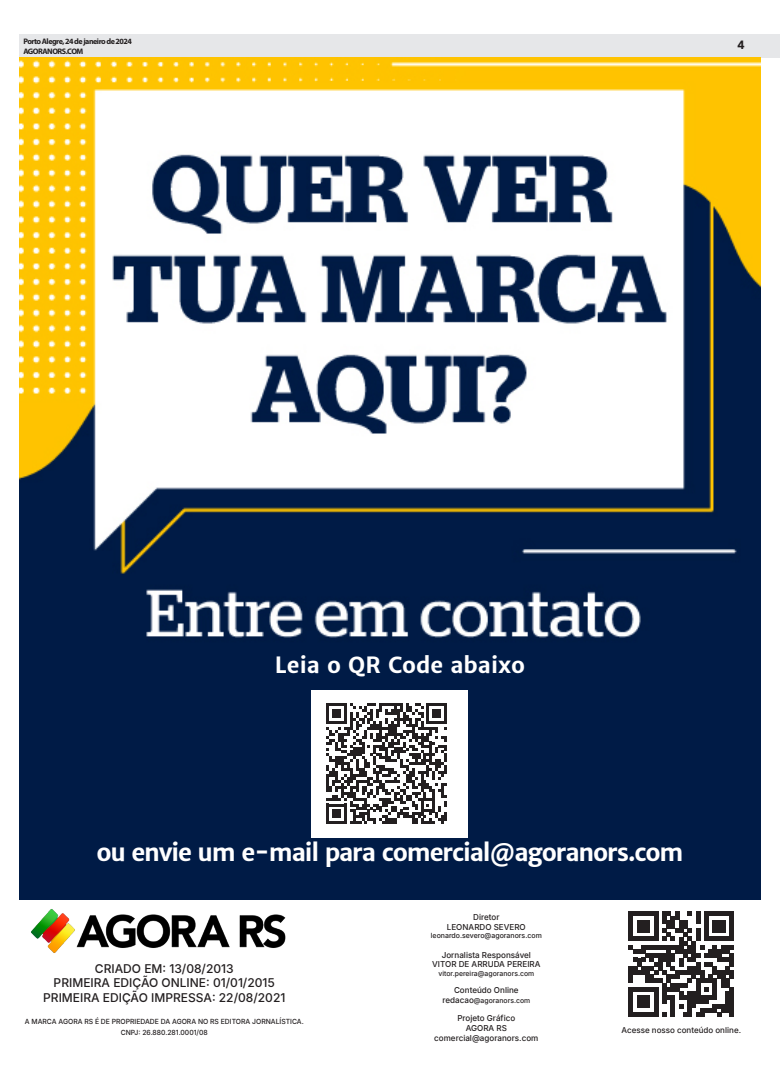
<style>
.page{position:relative;width:780px;height:1078px;background:#fff}
.page>*{position:absolute;margin:0;border:0;box-sizing:border-box;transform-origin:0 0}
.t1{font:700 24px "Merriweather Sans";letter-spacing:-.05em;color:#fff}
.t2{font:700 22px "Merriweather Sans";color:#fff}
.t3{font:500 12px/14.4px "Inter";color:#231f20;text-align:center}
.t4{font:900 12px "Avenir LT";color:#231f20}
.t5{font:500 8.1px/9.7px "Inter";color:#231f20;text-align:center}
.t6{font:700 8px "Myriad Pro";letter-spacing:-.06em;color:#231f20}
.t7{font:500 8px "Inter";color:#231f20}
.t8{font:500 7px/11px "Inter";color:#231f20;text-align:center}
.t9{font:500 6.9px "Inter";color:#231f20}
.s1{font-size:8.1px}
</style>
<div class="page">
<div style="left:20px;top:34px;width:760px;height:23px;background:#e6e7e9"></div>
<img style="left:20px;top:57px;width:740px;height:842px">
<div style="left:311px;top:690px;width:156px;height:147px;background:#fff"></div>
<svg style="left:326px;top:703px;width:121px;height:121px"></svg>
<img style="left:31px;top:909px;width:255px;height:44px">
<svg style="left:628px;top:911px;width:105px;height:105px"></svg>
<p class="t6" style="left:23px;top:36px;width:110px">Porto Alegre, 24 de janeiro de 2024</p>
<p class="t6" style="left:23px;top:46px;width:61px">AGORANORS.COM</p>
<p class="t4" style="left:737px;top:38px;width:9px">4</p>
<p class="t2" style="left:275px;top:651px;width:252px">Leia o QR Code abaixo</p>
<p class="t1" style="left:96px;top:837px;width:588px">ou envie um e-mail para comercial@agoranors.com</p>
<p class="t5" style="left:473px;top:911px;width:28px">Diretor</p>
<p class="t5" style="left:447px;top:921px;width:80px">LEONARDO SEVERO</p>
<p class="t8" style="left:431px;top:929px;width:112px">leonardo.severo@agoranors.com</p>
<p class="t5" style="left:442px;top:949px;width:91px">Jornalista Responsável</p>
<p class="t5" style="left:432px;top:959px;width:110px">VITOR DE ARRUDA PEREIRA</p>
<p class="t3" style="left:95px;top:960px;width:140px">CRIADO EM: 13/08/2013</p>
<p class="t9" style="left:438px;top:967px;width:97px">vitor.pereira@agoranors.com</p>
<p class="t3" style="left:43px;top:975px;width:244px">PRIMEIRA EDIÇÃO ONLINE: 01/01/2015<br>PRIMEIRA EDIÇÃO IMPRESSA: 22/08/2021</p>
<p class="t5" style="left:454px;top:984px;width:66px">Conteúdo Online</p>
<p class="t9" style="left:442px;top:995px;width:89px"><span class="s1">redacao</span>@agoranors.com</p>
<p class="t5" style="left:457px;top:1012px;width:59px">Projeto Gráfico</p>
<p class="t5" style="left:434px;top:1022px;width:106px">AGORA RS comercial@agoranors.com</p>
<p class="t8" style="left:25px;top:1015px;width:280px">A MARCA AGORA RS É DE PROPRIEDADE DA AGORA NO RS EDITORA JORNALÍSTICA.<br>CNPJ: 26.880.281.0001/08</p>
<p class="t7" style="left:621px;top:1023px;width:121px">Acesse nosso conteúdo online.</p>
</div>
